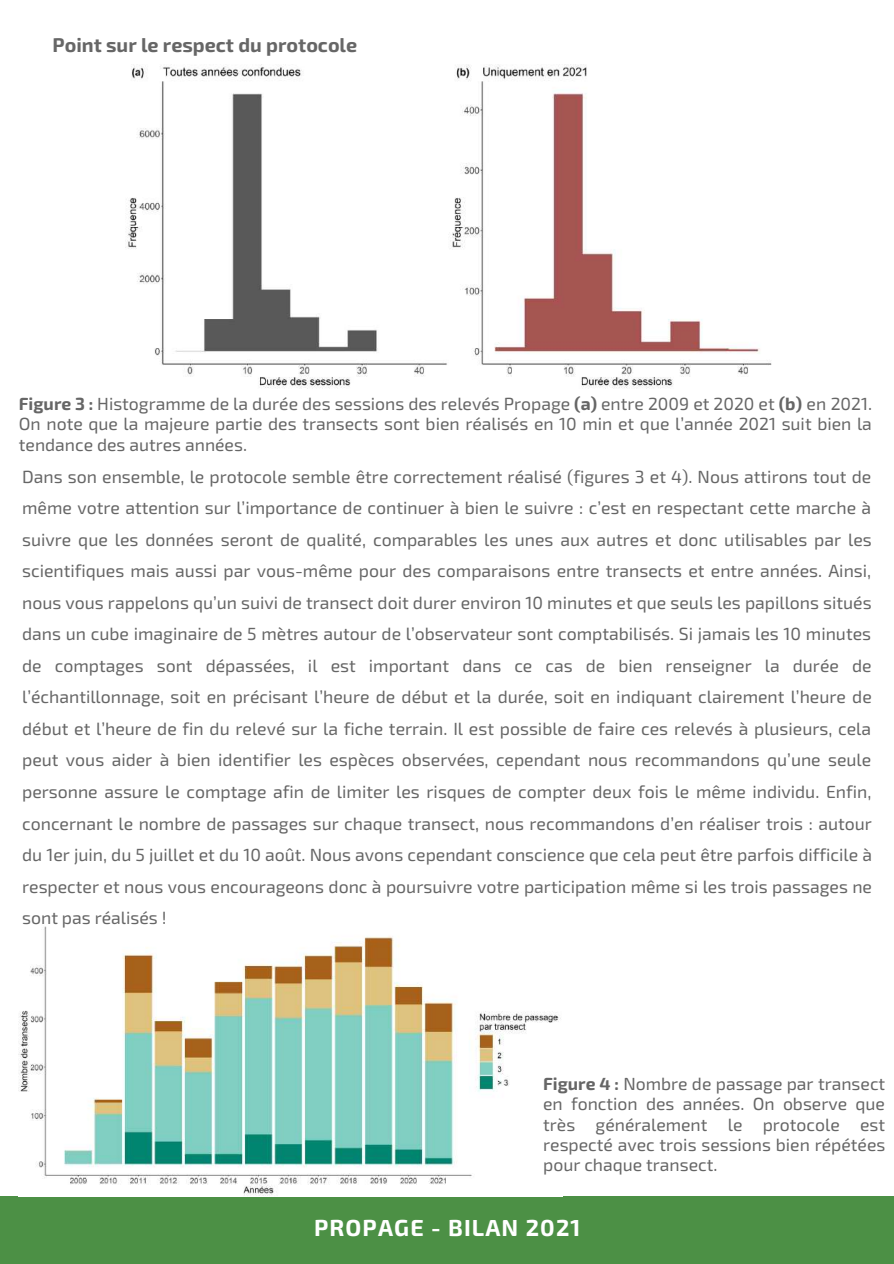
<style>
.page{position:relative;width:894px;height:1264px;background:#fff}
.page>*{position:absolute;margin:0;border:0;box-sizing:border-box;transform-origin:0 0}
.t1{font:700 23.25px "Exo 2";letter-spacing:.05em;color:#fff}
.t2{font:700 19.8px "Exo 2";color:#666}
.t3{font:17.55px/31.5px "Exo 2";color:#666;text-align:justify}
.s1{font-weight:700}
</style>
<div class="page">
<div style="left:0;top:1196px;width:893px;height:67px;background:#4c9045"></div>
<img style="left:125px;top:65px;width:647px;height:324px">
<img style="left:19px;top:926px;width:542px;height:270px">
<p class="t2" style="left:53px;top:32px;width:306px">Point sur le respect du protocole</p>
<p class="t3" style="left:19px;top:393px;width:854px;line-height:20.2px"><span class="s1">Figure 3 :</span> Histogramme de la durée des sessions des relevés Propage <span class="s1">(a)</span> entre 2009 et 2020 et <span class="s1">(b)</span> en 2021.<br>On note que la majeure partie des transects sont bien réalisés en 10 min et que l’année 2021 suit bien la tendance des autres années.</p>
<p class="t3" style="left:22px;top:460px;width:851px">Dans son ensemble, le protocole semble être correctement réalisé (figures 3 et 4). Nous attirons tout de même votre attention sur l’importance de continuer à bien le suivre : c’est en respectant cette marche à suivre que les données seront de qualité, comparables les unes aux autres et donc utilisables par les scientifiques mais aussi par vous-même pour des comparaisons entre transects et entre années. Ainsi, nous vous rappelons qu’un suivi de transect doit durer environ 10 minutes et que seuls les papillons situés dans un cube imaginaire de 5 mètres autour de l’observateur sont comptabilisés. Si jamais les 10 minutes de comptages sont dépassées, il est important dans ce cas de bien renseigner la durée de l’échantillonnage, soit en précisant l’heure de début et la durée, soit en indiquant clairement l’heure de début et l’heure de fin du relevé sur la fiche terrain. Il est possible de faire ces relevés à plusieurs, cela peut vous aider à bien identifier les espèces observées, cependant nous recommandons qu’une seule personne assure le comptage afin de limiter les risques de compter deux fois le même individu. Enfin, concernant le nombre de passages sur chaque transect, nous recommandons d’en réaliser trois : autour du 1er juin, du 5 juillet et du 10 août. Nous avons cependant conscience que cela peut être parfois difficile à respecter et nous vous encourageons donc à poursuivre votre participation même si les trois passages ne sont pas réalisés !</p>
<p class="t3" style="left:543px;top:1072px;width:343px;line-height:20.2px"><span class="s1">Figure 4 :</span> Nombre de passage par transect en fonction des années. On observe que très généralement le protocole est respecté avec trois sessions bien répétées pour chaque transect.</p>
<h1 class="t1" style="left:314px;top:1211px;width:268px">PROPAGE - BILAN 2021</h1>
</div>
